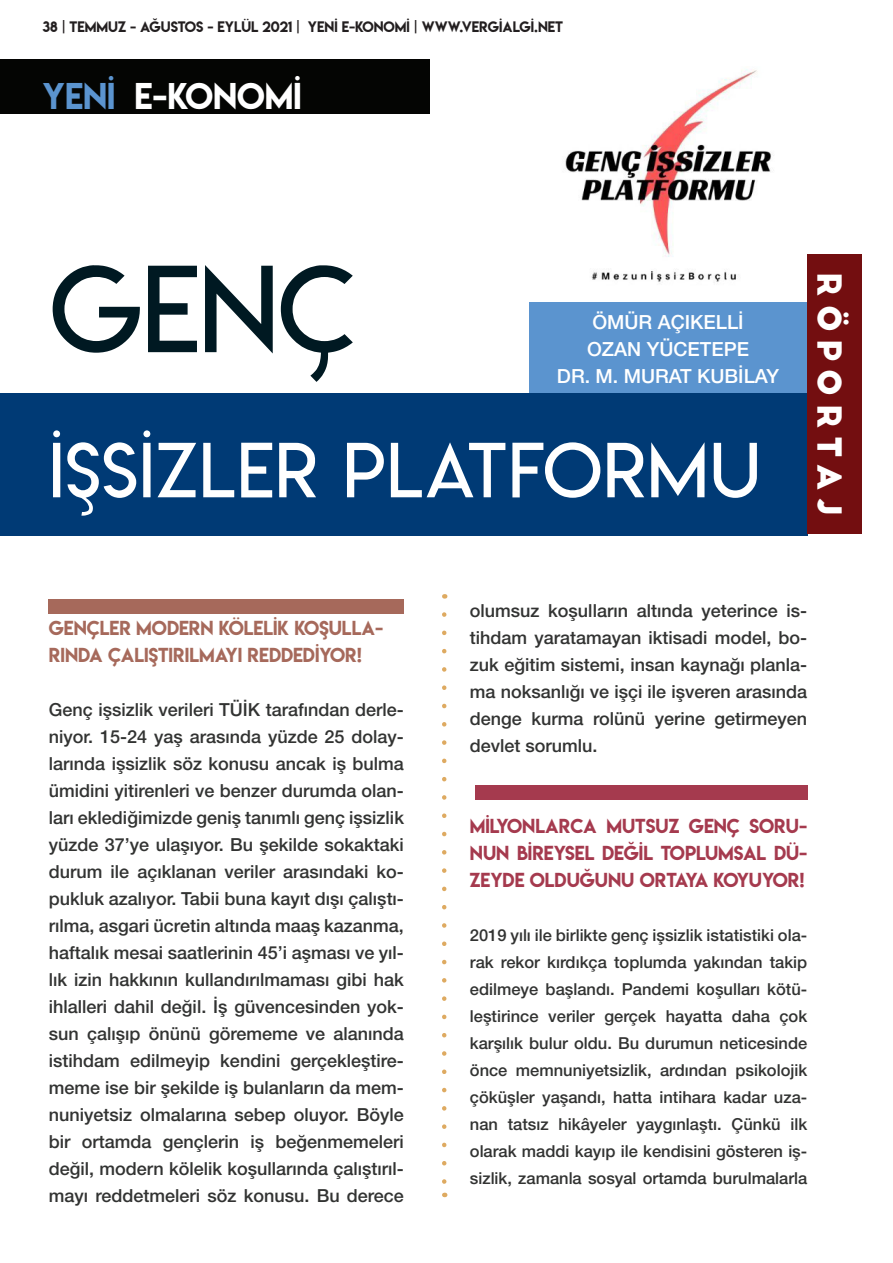
<style>
.page{position:relative;width:893px;height:1263px;background:#fff}
.page>*{position:absolute;margin:0;border:0;box-sizing:border-box;transform-origin:0 0}
.Header_1f{font:118.5px "Lemon Milklight";color:#001922}
.Header_1f-2{font:75px "Lemon Milklight";letter-spacing:.025em;color:#fff}
.t1{font:33px "Lemon Milk";color:#fff}
.HELV{font:700 32.4px "Big John PRO";letter-spacing:.25em;color:#fff}
.HELV-2{font:500 19.5px/27px "Helvetica Neue";color:#fff;text-align:center}
.Normal_text_9pt{font:500 18px/27px "Helvetica Neue";color:#323332;text-align:justify}
.Normal_text_9pt-2{font:18px/27px "Lemon Milk";color:#a53a4e;text-align:justify}
.Normal_text_9pt-3{font:18px/27px "Lemon Milk";color:#a6695b}
.Normal_text_9pt-4{font:500 16.5px/27px "Helvetica Neue";color:#323332;text-align:justify}
.t2{font:13.5px "Lemon Milk";color:#231f20}
.s1{color:#5b94cf}
</style>
<div class="page">
<div style="left:49px;top:599px;width:355px;height:14px;background:#a6695b"></div>
<div style="left:475px;top:785px;width:332px;height:15px;background:#a53a4e"></div>
<svg style="left:442px;top:614px;width:4px;height:570px"></svg>
<div style="left:0;top:393px;width:808px;height:143px;background:#003a75"></div>
<img style="left:565px;top:69px;width:206px;height:215px">
<div style="left:529px;top:302px;width:278px;height:91px;background:#5b94cf"></div>
<div style="left:807px;top:254px;width:55px;height:280px;background:#730e10"></div>
<div style="left:0;top:60px;width:429px;height:54px;background:#040503"></div>
<p class="t2" style="left:43px;top:17px;width:522px">38 | TEMMUZ - AĞUSTOS - EYLÜL 2021 | YENİ E-KONOMİ | WWW.VERGIALGI.NET</p>
<h3 class="t1" style="left:43px;top:72px;width:261px"><span class="s1">YENİ</span> E-KONOMİ</h3>
<p class="Header_1f" style="left:50px;top:237px;width:306px">GENÇ</p>
<p class="HELV-2" style="left:557px;top:307px;width:224px">ÖMÜR AÇIKELLİ<br>OZAN YÜCETEPE<br>DR. M. MURAT KUBİLAY</p>
<p class="Header_1f-2" style="left:49px;top:424px;width:713px">İŞSİZLER PLATFORMU</p>
<p class="HELV" style="left:849px;top:272px;width:245px;rotate:90deg">RÖPORTAJ</p>
<p class="Normal_text_9pt-3" style="left:49px;top:614px;width:336px">GENÇLER MODERN KÖLELİK KOŞULLA-<br>RINDA ÇALIŞTIRILMAYI REDDEDİYOR!</p>
<p class="Normal_text_9pt" style="left:49px;top:695px;width:357px">Genç işsizlik verileri TÜİK tarafından derle&shy;niyor. 15-24 yaş arasında yüzde 25 dolay&shy;larında işsizlik söz konusu ancak iş bulma ümidini yitirenleri ve benzer durumda olan&shy;ları eklediğimizde geniş tanımlı genç işsizlik yüzde 37’ye ulaşıyor. Bu şekilde sokaktaki durum ile açıklanan veriler arasındaki ko&shy;pukluk azalıyor. Tabii buna kayıt dışı çalıştı&shy;rılma, asgari ücretin altında maaş kazanma, haftalık mesai saatlerinin 45’i aşması ve yıl&shy;lık izin hakkının kullandırılmaması gibi hak ihlalleri dahil değil. İş güvencesinden yok&shy;sun çalışıp önünü görememe ve alanında istihdam edilmeyip kendini gerçekleştire&shy;meme ise bir şekilde iş bulanların da mem&shy;nuniyetsiz olmalarına sebep oluyor. Böyle bir ortamda gençlerin iş beğenmemeleri değil, modern kölelik koşullarında çalıştırıl&shy;mayı reddetmeleri söz konusu. Bu derece</p>
<p class="Normal_text_9pt" style="left:470px;top:596px;width:339px">olumsuz koşulların altında yeterince is&shy;tihdam yaratamayan iktisadi model, bo&shy;zuk eğitim sistemi, insan kaynağı planla&shy;ma noksanlığı ve işçi ile işveren arasında denge kurma rolünü yerine getirmeyen devlet sorumlu.</p>
<p class="Normal_text_9pt-2" style="left:470px;top:812px;width:339px">MİLYONLARCA MUTSUZ GENÇ SORU-NUN BİREYSEL DEĞİL TOPLUMSAL DÜ-ZEYDE OLDUĞUNU ORTAYA KOYUYOR!</p>
<p class="Normal_text_9pt-4" style="left:470px;top:920px;width:339px">2019 yılı ile birlikte genç işsizlik istatistiki ola&shy;rak rekor kırdıkça toplumda yakından takip edilmeye başlandı. Pandemi koşulları kötü&shy;leştirince veriler gerçek hayatta daha çok karşılık bulur oldu. Bu durumun neticesinde önce memnuniyetsizlik, ardından psikolojik çöküşler yaşandı, hatta intihara kadar uza&shy;nan tatsız hikâyeler yaygınlaştı. Çünkü ilk olarak maddi kayıp ile kendisini gösteren iş&shy;sizlik, zamanla sosyal ortamda burulmalarla</p>
</div>
